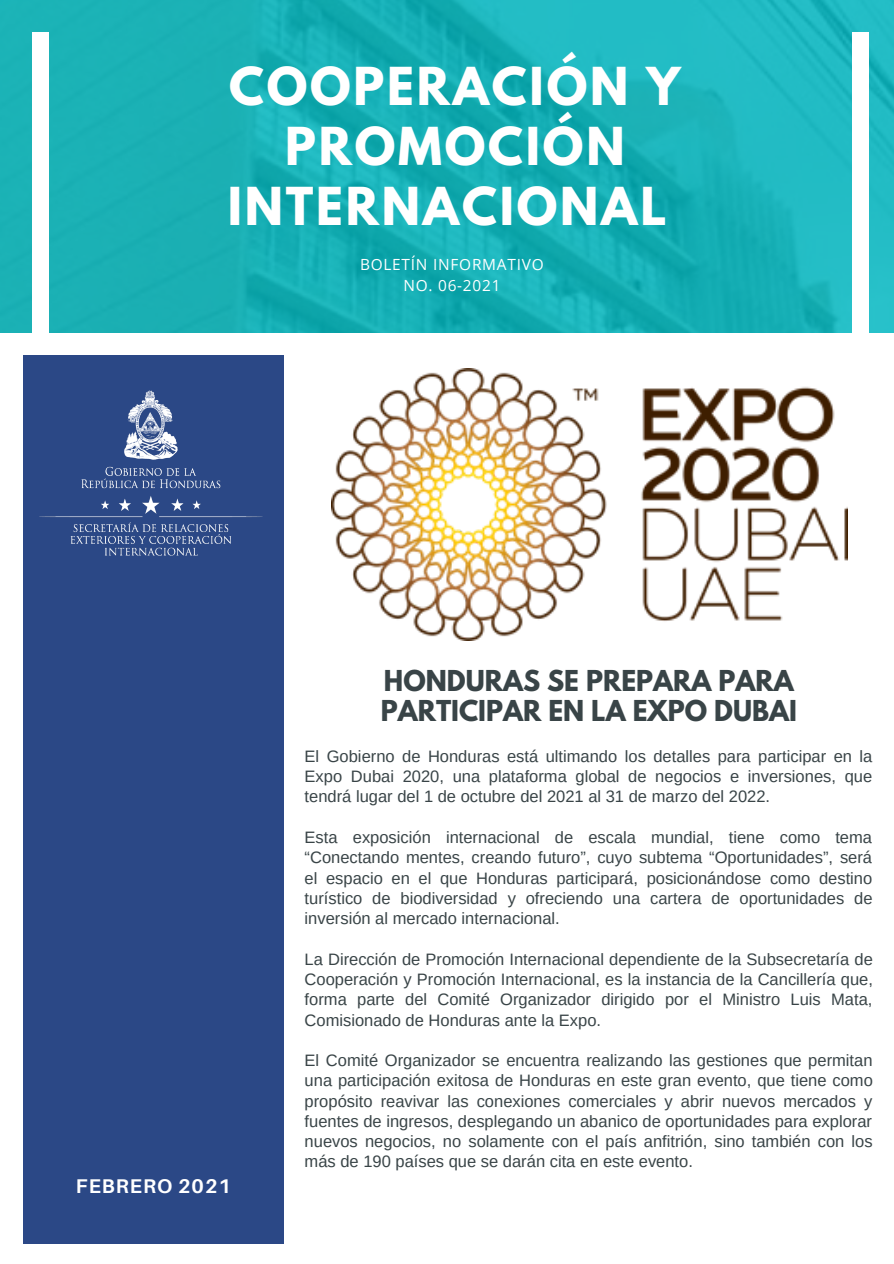
<style>
.page{position:relative;width:894px;height:1264px;background:#fff}
.page>*{position:absolute;margin:0;border:0;box-sizing:border-box;transform-origin:0 0}
.t1{font:700 46.35px/59.7px "League Spartan";letter-spacing:.06em;color:#fff;text-align:center}
.t2{font:700 25.5px/30.5px "League Spartan";color:#394447}
.t3{font:700 19.8px "Aileron";letter-spacing:.05em;color:#fff}
.t4{font:16.5px/20.2px "Arimo";color:#394447;text-align:justify}
.t5{font:15.45px "Open Sans";letter-spacing:.05em;color:#fff}
</style>
<div class="page">
<img style="left:0;top:0;width:893px;height:333px">
<div style="left:33px;top:32px;width:16px;height:384px;background:#fff"></div>
<div style="left:851px;top:32px;width:17px;height:384px;background:#fff"></div>
<div style="left:23px;top:355px;width:261px;height:888px;background:#2b4886"></div>
<img style="left:0;top:318px;width:321px;height:238px">
<img style="left:331px;top:368px;width:515px;height:273px">
<p class="t1" style="left:228px;top:63px;width:454px">COOPERACIÓN Y<br>PROMOCIÓN<br>INTERNACIONAL</p>
<p class="t5" style="left:360px;top:253px;width:185px">BOLETÍN INFORMATIVO</p>
<p class="t5" style="left:403px;top:274px;width:99px">NO. 06-2021</p>
<p class="t3" style="left:76px;top:1174px;width:156px">FEBRERO 2021</p>
<p class="t2" style="left:380px;top:668px;width:417px">HONDURAS SE PREPARA PARA<br>PARTICIPAR EN LA EXPO DUBAI</p>
<p class="t4" style="left:304px;top:746px;width:569px">El Gobierno de Honduras está ultimando los detalles para participar en la Expo Dubai 2020, una plataforma global de negocios e inversiones, que tendrá lugar del 1 de octubre del 2021 al 31 de marzo del 2022.</p>
<p class="t4" style="left:304px;top:827px;width:569px">Esta exposición internacional de escala mundial, tiene como tema “Conectando mentes, creando futuro”, cuyo subtema “Oportunidades”, será el espacio en el que Honduras participará, posicionándose como destino turístico de biodiversidad y ofreciendo una cartera de oportunidades de inversión al mercado internacional.</p>
<p class="t4" style="left:304px;top:948px;width:569px">La Dirección de Promoción Internacional dependiente de la Subsecretaría de Cooperación y Promoción Internacional, es la instancia de la Cancillería que, forma parte del Comité Organizador dirigido por el Ministro Luis Mata, Comisionado de Honduras ante la Expo.</p>
<p class="t4" style="left:304px;top:1050px;width:569px">El Comité Organizador se encuentra realizando las gestiones que permitan una participación exitosa de Honduras en este gran evento, que tiene como propósito reavivar las conexiones comerciales y abrir nuevos mercados y fuentes de ingresos, desplegando un abanico de oportunidades para explorar nuevos negocios, no solamente con el país anfitrión, sino también con los más de 190 países que se darán cita en este evento.</p>
</div>
